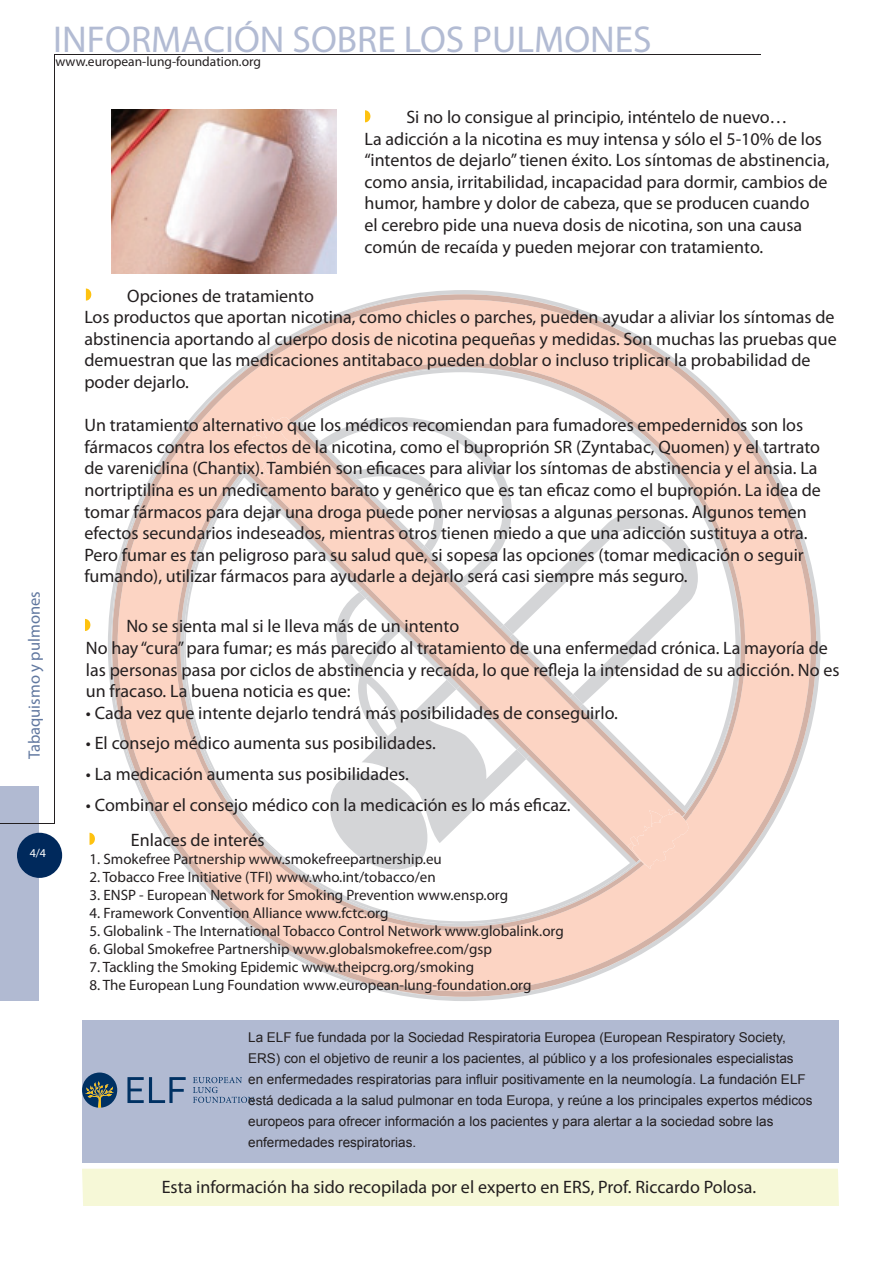
<style>
.page{position:relative;width:893px;height:1263px;background:#fff}
.page>*{position:absolute;margin:0;border:0;box-sizing:border-box;transform-origin:0 0}
.t1{font:37.5px "Myriad Pro";color:#b2bbd3}
.t2{font:18px/21.6px "Myriad Pro";color:#231f20}
.t3{font:16.5px "Myriad Pro";color:#60779f}
.t4{font:15px "Myriad Pro";color:#231f20}
.t5{font:13.5px/21px "Arial";color:#231f20}
.t6{font:13.5px "Myriad Pro";color:#231f20}
.t7{font:12px "Myriad Pro";color:#fff}
</style>
<div class="page">
<div style="left:0;top:786px;width:38px;height:214px;background:#b1bad2"></div>
<div style="left:17px;top:833px;width:45px;height:45px;background:#00295c;border-radius:50%"></div>
<hr style="left:54px;top:54px;width:1px;height:769px;background:#231f20">
<hr style="left:54px;top:54px;width:706px;height:1px;background:#231f20">
<hr style="left:0;top:823px;width:55px;height:1px;background:#231f20">
<div style="left:82px;top:1020px;width:757px;height:143px;background:#b1bad2"></div>
<div style="left:82px;top:1169px;width:757px;height:37px;background:#f6f8d7"></div>
<svg style="left:112px;top:294px;width:704px;height:703px"></svg>
<svg style="left:176px;top:362px;width:569px;height:569px"></svg>
<svg style="left:244px;top:423px;width:441px;height:439px"></svg>
<svg style="left:246px;top:417px;width:431px;height:452px"></svg>
<svg style="left:235px;top:417px;width:66px;height:57px;background:#f9d3c3"></svg>
<svg style="left:632px;top:812px;width:58px;height:54px;background:#fad3c3"></svg>
<img style="left:112px;top:110px;width:225px;height:164px">
<svg style="left:127px;top:1077px;width:59px;height:26px"></svg>
<svg style="left:193px;top:1077px;width:61px;height:26px"></svg>
<svg style="left:82px;top:1072px;width:35px;height:36px"></svg>
<svg style="left:85px;top:619px;width:5px;height:12px"></svg>
<svg style="left:90px;top:833px;width:5px;height:12px"></svg>
<svg style="left:86px;top:288px;width:5px;height:13px"></svg>
<svg style="left:365px;top:110px;width:5px;height:12px"></svg>
<h1 class="t1" style="left:53px;top:16px;width:600px">INFORMACIÓN SOBRE LOS PULMONES</h1>
<p class="t6" style="left:56px;top:53px;width:207px">www.european-lung-foundation.org</p>
<p class="t3" style="left:24px;top:759px;width:169px;rotate:-90deg">Tabaquismo y pulmones</p>
<p class="t7" style="left:30px;top:845px;width:18px">4/4</p>
<p class="t2" style="left:364px;top:106px;width:466px;text-indent:42px">Si no lo consigue al principio, inténtelo de nuevo…<br>La adicción a la nicotina es muy intensa y sólo el 5-10% de los “intentos de dejarlo” tienen éxito. Los síntomas de abstinencia, como ansia, irritabilidad, incapacidad para dormir, cambios de humor, hambre y dolor de cabeza, que se producen cuando<br>el cerebro pide una nueva dosis de nicotina, son una causa común de recaída y pueden mejorar con tratamiento.</p>
<p class="t2" style="left:84px;top:284px;width:754px;text-indent:43px">Opciones de tratamiento<br>Los productos que aportan nicotina, como chicles o parches, pueden ayudar a aliviar los síntomas de abstinencia aportando al cuerpo dosis de nicotina pequeñas y medidas. Son muchas las pruebas que demuestran que las medicaciones antitabaco pueden doblar o incluso triplicar la probabilidad de poder dejarlo.</p>
<p class="t2" style="left:84px;top:414px;width:738px">Un tratamiento alternativo que los médicos recomiendan para fumadores empedernidos son los fármacos contra los efectos de la nicotina, como el buproprión SR (Zyntabac, Quomen) y el tartrato de vareniclina (Chantix). También son eficaces para aliviar los síntomas de abstinencia y el ansia. La nortriptilina es un medicamento barato y genérico que es tan eficaz como el bupropión. La idea de tomar fármacos para dejar una droga puede poner nerviosas a algunas personas. Algunos temen efectos secundarios indeseados, mientras otros tienen miedo a que una adicción sustituya a otra.<br>Pero fumar es tan peligroso para su salud que, si sopesa las opciones (tomar medicación o seguir fumando), utilizar fármacos para ayudarle a dejarlo será casi siempre más seguro.</p>
<p class="t2" style="left:86px;top:615px;width:755px;text-indent:41px">No se sienta mal si le lleva más de un intento<br>No hay “cura” para fumar; es más parecido al tratamiento de una enfermedad crónica. La mayoría de las personas pasa por ciclos de abstinencia y recaída, lo que refleja la intensidad de su adicción. No es un fracaso. La buena noticia es que:</p>
<p class="t2" style="left:86px;top:702px;width:533px">• Cada vez que intente dejarlo tendrá más posibilidades de conseguirlo.</p>
<p class="t2" style="left:86px;top:732px;width:351px">• El consejo médico aumenta sus posibilidades.</p>
<p class="t2" style="left:86px;top:763px;width:324px">• La medicación aumenta sus posibilidades.</p>
<p class="t2" style="left:131px;top:786px;width:441px;line-height:35.7px;text-indent:-45px">• Combinar el consejo médico con la medicación es lo más eficaz.<br>Enlaces de interés</p>
<p class="t4" style="left:90px;top:850px;width:354px">1. Smokefree Partnership www.smokefreepartnership.eu</p>
<p class="t4" style="left:90px;top:868px;width:348px">2. Tobacco Free Initiative (TFI) www.who.int/tobacco/en</p>
<p class="t4" style="left:90px;top:886px;width:420px">3. ENSP - European Network for Smoking Prevention www.ensp.org</p>
<p class="t4" style="left:90px;top:904px;width:300px">4. Framework Convention Alliance www.fctc.org</p>
<p class="t4" style="left:90px;top:922px;width:476px">5. Globalink - The International Tobacco Control Network www.globalink.org</p>
<p class="t4" style="left:90px;top:940px;width:404px">6. Global Smokefree Partnership www.globalsmokefree.com/gsp</p>
<p class="t4" style="left:90px;top:958px;width:386px">7. Tackling the Smoking Epidemic www.theipcrg.org/smoking</p>
<p class="t4" style="left:90px;top:976px;width:443px">8. The European Lung Foundation www.european-lung-foundation.org</p>
<p class="t5" style="left:248px;top:1027px;width:566px">La ELF fue fundada por la Sociedad Respiratoria Europea (European Respiratory Society, ERS) con el objetivo de reunir a los pacientes, al público y a los profesionales especialistas<br>en enfermedades respiratorias para influir positivamente en la neumología. La fundación ELF está dedicada a la salud pulmonar en toda Europa, y reúne a los principales expertos médicos europeos para ofrecer información a los pacientes y para alertar a la sociedad sobre las enfermedades respiratorias.</p>
<p class="t2" style="left:162px;top:1175px;width:596px">Esta información ha sido recopilada por el experto en ERS, Prof. Riccardo Polosa.</p>
</div>
